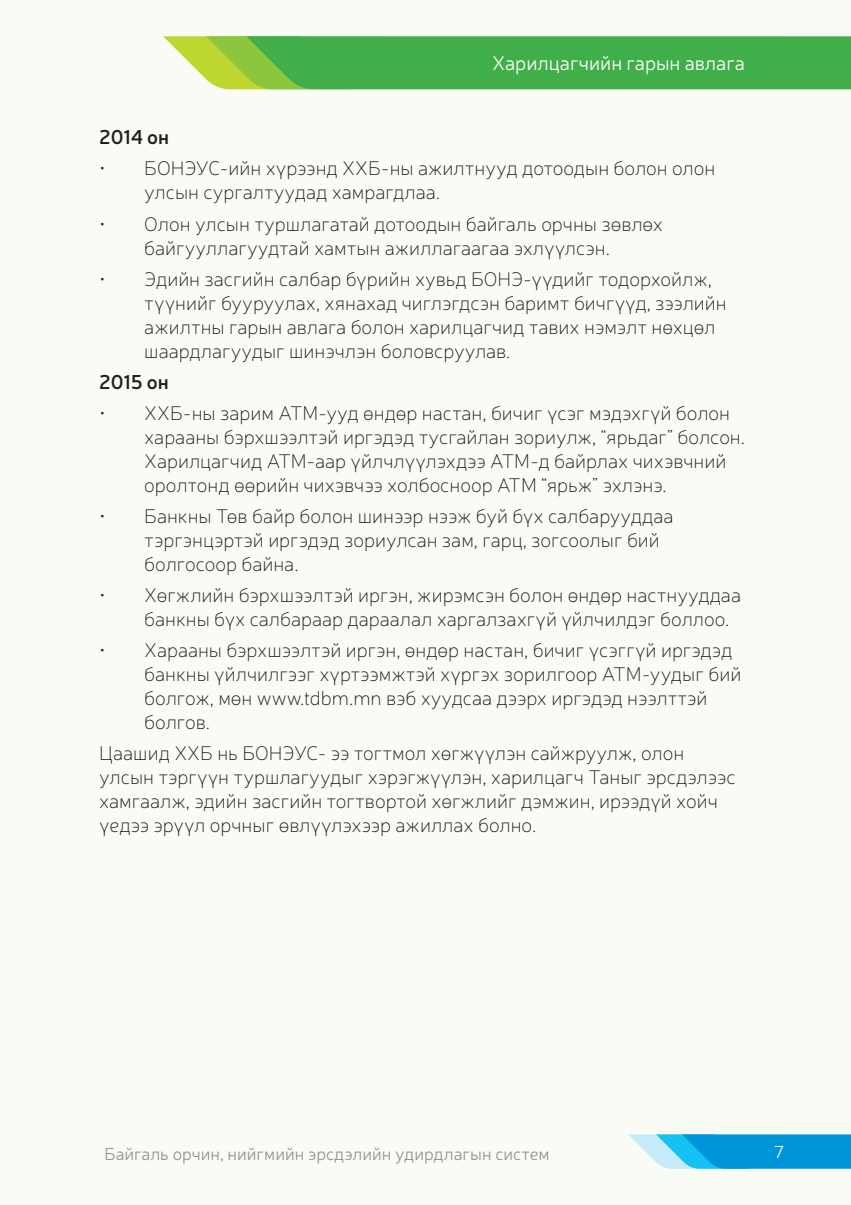
<style>
.page{position:relative;width:851px;height:1205px;background:#fff}
.page>*{position:absolute;margin:0;border:0;box-sizing:border-box;transform-origin:0 0}
.t1{font:100 20px/24px "Neris";color:#231f20}
.t2{font:300 20px "Neris";color:#fff}
.t3{font:600 20px "Neris";color:#231f20}
.t4{font:300 17.5px "Neris";color:#939598}
.t5{font:300 17.5px "Neris";color:#fff}
</style>
<div class="page">
<div style="left:0;top:0;width:850px;height:1205px;background:#f9fcf5"></div>
<svg style="left:628px;top:1134px;width:222px;height:35px;background:#32aee2"></svg>
<svg style="left:163px;top:36px;width:687px;height:53px;background:#54b54e"></svg>
<p class="t2" style="left:492px;top:51px;width:254px">Xарилцагчийн гарын авлага</p>
<p class="t3" style="left:99px;top:124px;width:71px">2014 он</p>
<p class="t1" style="left:144px;top:156px;width:572px;text-indent:-45px">• БОНЭУС-ийн хүрээнд ХХБ-ны ажилтнууд дотоодын болон олон улсын сургалтуудад хамрагдлаа.</p>
<p class="t1" style="left:99px;top:211px;width:565px;text-align:center">• Олон улсын туршлагатай дотоодын байгаль орчны зөвлөх байгууллагуудтай хамтын ажиллагаагаа эхлүүлсэн.</p>
<p class="t1" style="left:144px;top:266px;width:584px;text-indent:-45px">• Эдийн засгийн салбар бүрийн хувьд БОНЭ-үүдийг тодорхойлж, түүнийг бууруулах, хянахад чиглэгдсэн баримт бичгүүд, зээлийн ажилтны гарын авлага болон харилцагчид тавих нэмэлт нөхцөл шаардлагуудыг шинэчлэн боловсруулав.</p>
<p class="t3" style="left:99px;top:368px;width:71px">2015 он</p>
<p class="t1" style="left:144px;top:400px;width:602px;text-indent:-45px">• ХХБ-ны зарим АТМ-ууд өндөр настан, бичиг үсэг мэдэхгүй болон харааны бэрхшээлтэй иргэдэд тусгайлан зориулж, “ярьдаг” болсон.<br>Харилцагчид АТМ-аар үйлчлүүлэхдээ АТМ-д байрлах чихэвчний оролтонд өөрийн чихэвчээ холбосноор АТМ “ярьж” эхлэнэ.</p>
<p class="t1" style="left:144px;top:503px;width:530px;text-indent:-45px">• Банкны Төв байр болон шинээр нээж буй бүх салбарууддаа тэргэнцэртэй иргэдэд зориулсан зам, гарц, зогсоолыг бий болгосоор байна.</p>
<p class="t1" style="left:144px;top:583px;width:598px;text-indent:-45px">• Хөгжлийн бэрхшээлтэй иргэн, жирэмсэн болон өндөр настнууддаа банкны бүх салбараар дараалал харгалзахгүй үйлчилдэг боллоо.</p>
<p class="t1" style="left:144px;top:638px;width:598px;text-indent:-45px">• Харааны бэрхшээлтэй иргэн, өндөр настан, бичиг үсэггүй иргэдэд банкны үйлчилгээг хүртээмжтэй хүргэх зорилгоор АТМ-уудыг бий болгож, мөн www.tdbm.mn вэб хуудсаа дээрх иргэдэд нээлттэй болгов.</p>
<p class="t1" style="left:99px;top:741px;width:637px">Цаашид ХХБ нь БОНЭУС- ээ тогтмол хөгжүүлэн сайжруулж, олон улсын тэргүүн туршлагуудыг хэрэгжүүлэн, харилцагч Таныг эрсдэлээс хамгаалж, эдийн засгийн тогтвортой хөгжлийг дэмжин, ирээдүй хойч үедээ эрүүл орчныг өвлүүлэхээр ажиллах болно.</p>
<p class="t4" style="left:104px;top:1142px;width:446px">Байгаль орчин, нийгмийн эрсдэлийн удирдлагын систем</p>
<p class="t5" style="left:774px;top:1141px;width:12px">7</p>
</div>
